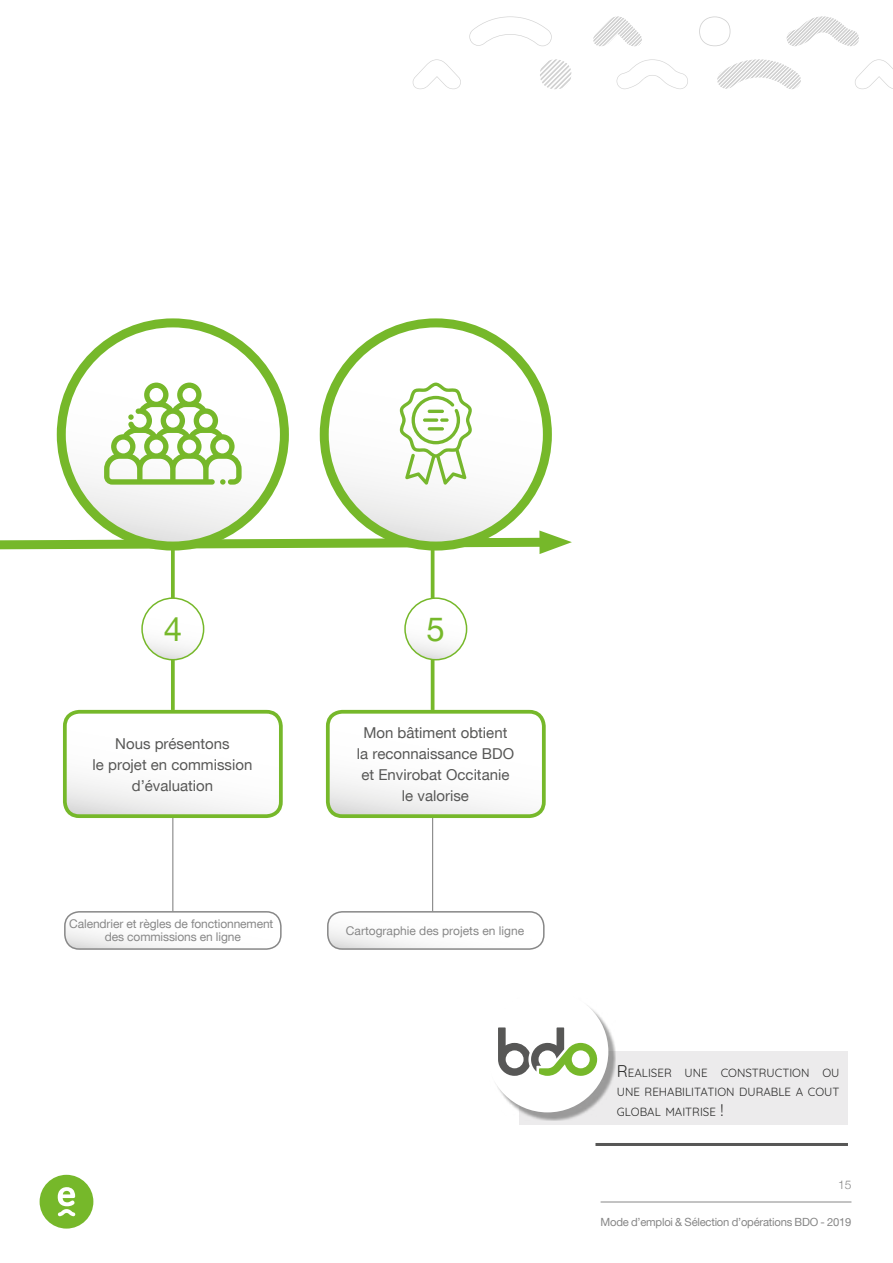
<style>
.page{position:relative;width:893px;height:1263px;background:#fff}
.page>*{position:absolute;margin:0;border:0;box-sizing:border-box;transform-origin:0 0}
.t1{font:33px "Helvetica Neue";color:#76b82a}
.t2{font:15px/21px "Helvetica Neue";color:#575756;text-align:center}
.t3{font:12px/13px "Helvetica Neue";letter-spacing:-.01em;color:#878787;text-align:center}
.t4{font:300 12px "Helvetica Neue";color:#878787}
.t5{font:11.55px/19.8px "Quicksand";color:#282827}
.t6{font:11.25px "Helvetica Neue";letter-spacing:-.02em;color:#878787}
.s1{font-size:16.5px}
</style>
<div class="page">
<hr style="left:601px;top:1201px;width:250px;height:1px;background:#878787">
<svg style="left:40px;top:1175px;width:53px;height:53px"></svg>
<svg style="left:0;top:530px;width:572px;height:27px"></svg>
<hr style="left:595px;top:1143px;width:253px;height:3px;background:#575756">
<div style="left:520px;top:1051px;width:328px;height:74px;background:#ecebec"></div>
<div style="left:490px;top:995px;width:126px;height:126px;background:#575756;opacity:.55"></div>
<div style="left:487px;top:991px;width:121px;height:121px;background:#fff;border-radius:50%"></div>
<svg style="left:498px;top:1027px;width:99px;height:49px"></svg>
<svg style="left:413px;top:59px;width:48px;height:30px"></svg>
<svg style="left:699px;top:16px;width:31px;height:30px"></svg>
<svg style="left:540px;top:59px;width:31px;height:30px"></svg>
<svg style="left:469px;top:16px;width:83px;height:30px"></svg>
<svg style="left:717px;top:59px;width:84px;height:30px"></svg>
<svg style="left:855px;top:59px;width:38px;height:30px"></svg>
<svg style="left:593px;top:16px;width:49px;height:30px"></svg>
<svg style="left:617px;top:59px;width:71px;height:30px"></svg>
<svg style="left:787px;top:16px;width:72px;height:31px"></svg>
<svg style="left:65px;top:914px;width:214px;height:33px"></svg>
<div style="left:64px;top:911px;width:218px;height:39px;border:2px solid #878787;border-radius:14px"></div>
<svg style="left:328px;top:914px;width:214px;height:33px"></svg>
<div style="left:327px;top:911px;width:218px;height:39px;border:2px solid #878787;border-radius:14px"></div>
<hr style="left:172px;top:817px;width:1px;height:94px;background:#878787">
<hr style="left:432px;top:817px;width:1px;height:94px;background:#878787">
<svg style="left:68px;top:715px;width:210px;height:98px"></svg>
<div style="left:63px;top:710px;width:220px;height:108px;border:4px solid #76b82a;border-radius:14px"></div>
<svg style="left:331px;top:715px;width:210px;height:98px"></svg>
<div style="left:326px;top:710px;width:220px;height:108px;border:4px solid #76b82a;border-radius:14px"></div>
<svg style="left:171px;top:550px;width:4px;height:160px"></svg>
<hr style="left:431px;top:548px;width:3px;height:162px;background:#76b82a">
<svg style="left:142px;top:598px;width:62px;height:62px"></svg>
<div style="left:141px;top:597px;width:63px;height:63px;border:2px solid #76b82a;border-radius:50%"></div>
<svg style="left:405px;top:598px;width:62px;height:62px"></svg>
<div style="left:404px;top:597px;width:63px;height:63px;border:2px solid #76b82a;border-radius:50%"></div>
<svg style="left:61px;top:323px;width:223px;height:223px"></svg>
<div style="left:57px;top:318px;width:232px;height:232px;border:9px solid #76b82a;border-radius:50%"></div>
<svg style="left:324px;top:323px;width:223px;height:223px"></svg>
<div style="left:320px;top:318px;width:232px;height:232px;border:9px solid #76b82a;border-radius:50%"></div>
<svg style="left:104px;top:383px;width:138px;height:102px"></svg>
<svg style="left:400px;top:383px;width:72px;height:102px"></svg>
<svg style="left:423px;top:418px;width:15px;height:4px"></svg>
<h1 class="t1" style="left:164px;top:615px;width:20px">4</h1>
<h1 class="t1" style="left:427px;top:615px;width:20px">5</h1>
<p class="t2" style="left:93px;top:734px;width:161px">Nous présentons<br>le projet en commission d’évaluation</p>
<p class="t2" style="left:357px;top:723px;width:159px">Mon bâtiment obtient la reconnaissance BDO et Envirobat Occitanie le valorise</p>
<p class="t3" style="left:69px;top:918px;width:206px">Calendrier et règles de fonctionnement des commissions en ligne</p>
<p class="t3" style="left:346px;top:925px;width:180px">Cartographie des projets en ligne</p>
<p class="t5" style="left:617px;top:1061px;width:224px"><span class="s1">R</span>EALISER U NE CONSTRUCTION OU<br>U NE REHABILITATION DU RABLE A COUT<br>GLOBAL MAITRISE <span class="s1">!</span></p>
<p class="t4" style="left:838px;top:1175px;width:15px">15</p>
<p class="t6" style="left:601px;top:1217px;width:252px">Mode d’emploi &amp; Sélection d’opérations BDO - 2019</p>
</div>
